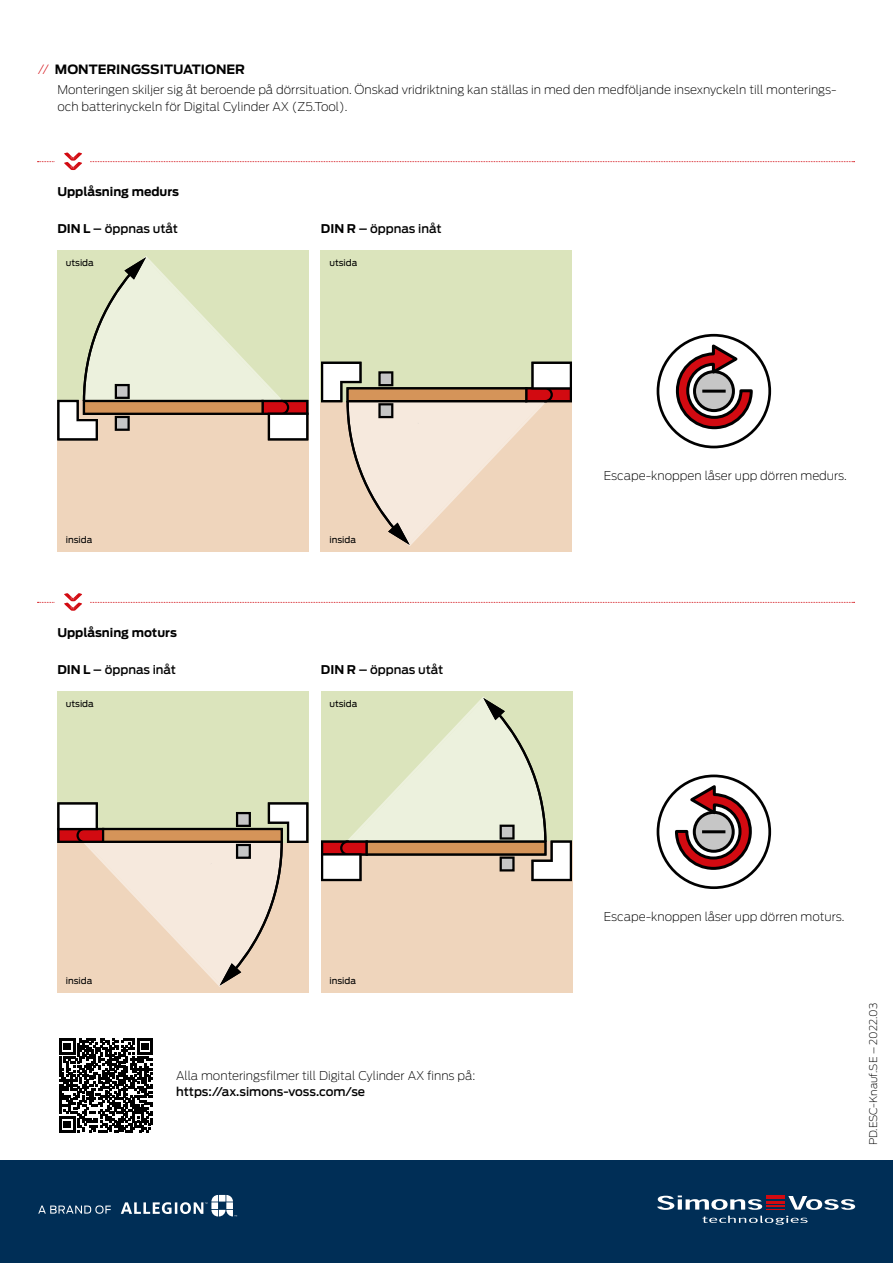
<style>
.page{position:relative;width:893px;height:1263px;background:#fff}
.page>*{position:absolute;margin:0;border:0;box-sizing:border-box;transform-origin:0 0}
.t1{font:700 12.75px "Antenna";color:#000}
.t2{font:200 12px/16.5px "Antenna";color:#000}
.t3{font:500 12px "Antenna";color:#000}
.t4{font:700 12px "Antenna";color:#000}
.t5{font:200 10.5px "Antenna";color:#000}
.t6{font:9px "Antenna";color:#000}
.s1{font-weight:200;color:#d20a11}
.s2{font-weight:700}
</style>
<div class="page">
<div style="left:0;top:1161px;width:893px;height:102px;background:#002e56"></div>
<svg style="left:59px;top:1038px;width:94px;height:94px"></svg>
<div style="left:657px;top:334px;width:114px;height:114px;border:3px solid #000;border-radius:50%"></div>
<svg style="left:674px;top:341px;width:80px;height:90px"></svg>
<div style="left:657px;top:774px;width:114px;height:115px;border:3px solid #000;border-radius:50%"></div>
<svg style="left:673px;top:781px;width:80px;height:90px"></svg>
<div style="left:57px;top:250px;width:251px;height:165px;background:#dbe4bc"></div>
<div style="left:57px;top:400px;width:251px;height:152px;background:#efd5bc"></div>
<svg style="left:57px;top:256px;width:251px;height:184px"></svg>
<div style="left:321px;top:691px;width:251px;height:165px;background:#dbe4bc"></div>
<div style="left:321px;top:841px;width:251px;height:151px;background:#efd5bc"></div>
<svg style="left:321px;top:696px;width:251px;height:185px"></svg>
<div style="left:321px;top:387px;width:251px;height:165px;background:#efd5bc"></div>
<div style="left:321px;top:250px;width:251px;height:152px;background:#dbe4bc"></div>
<svg style="left:321px;top:362px;width:251px;height:184px"></svg>
<div style="left:57px;top:828px;width:251px;height:164px;background:#efd5bc"></div>
<div style="left:57px;top:691px;width:251px;height:152px;background:#dbe4bc"></div>
<svg style="left:57px;top:802px;width:251px;height:185px"></svg>
<svg style="left:38px;top:153px;width:817px;height:17px"></svg>
<svg style="left:38px;top:593px;width:817px;height:18px"></svg>
<svg style="left:657px;top:1195px;width:198px;height:30px"></svg>
<svg style="left:121px;top:1195px;width:116px;height:21px"></svg>
<svg style="left:38px;top:1205px;width:73px;height:9px"></svg>
<p class="t1" style="left:38px;top:61px;width:208px"><span class="s1">//</span> MONTERINGSSITUATIONER</p>
<p class="t2" style="left:57px;top:81px;width:781px">Monteringen skiljer sig åt beroende på dörrsituation. Önskad vridriktning kan ställas in med den medföljande insexnyckeln till monterings&shy;och batterinyckeln för Digital Cylinder AX (Z5.Tool).</p>
<p class="t4" style="left:57px;top:183px;width:123px">Upplåsning medurs</p>
<p class="t3" style="left:57px;top:221px;width:122px"><span class="s2">DIN L</span> – öppnas utåt</p>
<p class="t3" style="left:321px;top:221px;width:122px"><span class="s2">DIN R</span> – öppnas inåt</p>
<p class="t6" style="left:66px;top:257px;width:29px">utsida</p>
<p class="t6" style="left:329px;top:257px;width:29px">utsida</p>
<p class="t2" style="left:604px;top:467px;width:245px">Escape-knoppen låser upp dörren medurs.</p>
<p class="t6" style="left:66px;top:534px;width:28px">insida</p>
<p class="t6" style="left:329px;top:534px;width:28px">insida</p>
<p class="t4" style="left:57px;top:624px;width:121px">Upplåsning moturs</p>
<p class="t3" style="left:57px;top:661px;width:120px"><span class="s2">DIN L</span> – öppnas inåt</p>
<p class="t3" style="left:321px;top:661px;width:124px"><span class="s2">DIN R</span> – öppnas utåt</p>
<p class="t6" style="left:66px;top:697px;width:29px">utsida</p>
<p class="t6" style="left:329px;top:697px;width:29px">utsida</p>
<p class="t6" style="left:66px;top:975px;width:28px">insida</p>
<p class="t6" style="left:329px;top:975px;width:28px">insida</p>
<p class="t2" style="left:176px;top:1066px;width:301px">Alla monteringsfilmer till Digital Cylinder AX finns på:</p>
<p class="t3" style="left:176px;top:1083px;width:191px">https://ax.simons-voss.com/se</p>
<p class="t2" style="left:604px;top:908px;width:242px">Escape-knoppen låser upp dörren moturs.</p>
<p class="t5" style="left:866px;top:1145px;width:144px;rotate:-90deg">PD.ESC-Knauf.SE – 2022.03</p>
</div>
